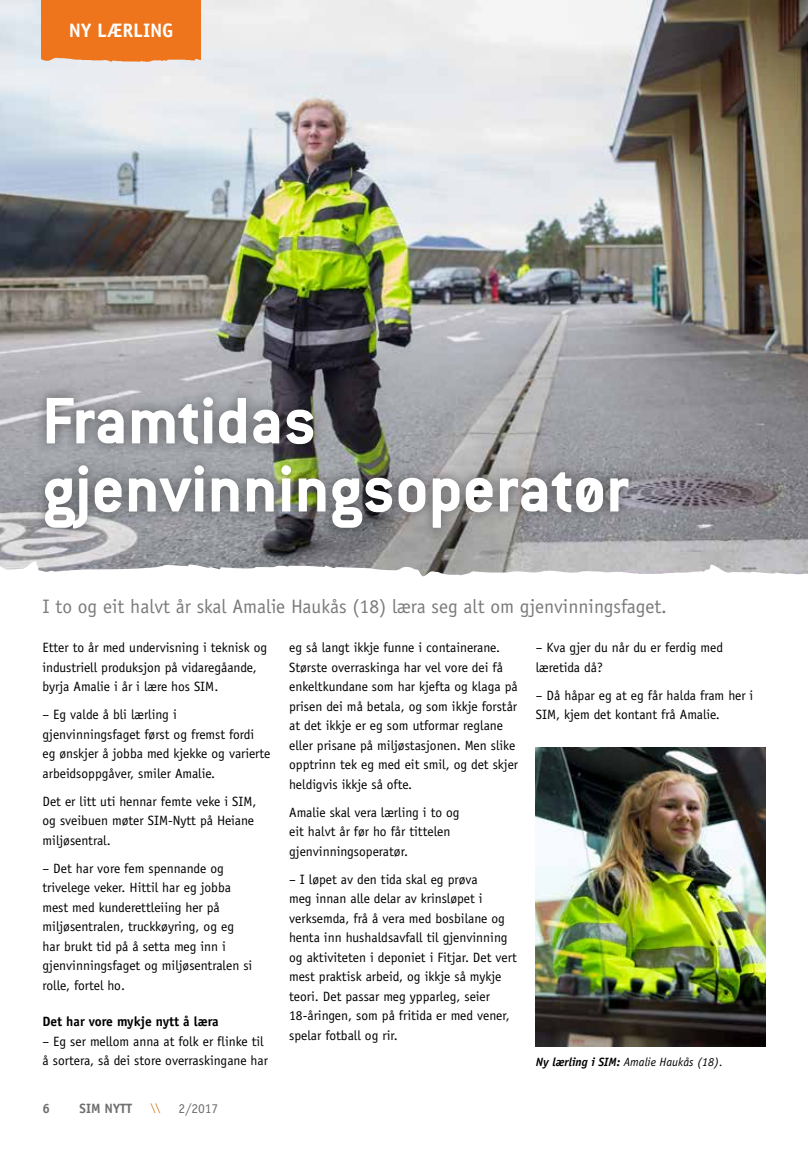
<style>
.page{position:relative;width:808px;height:1149px;background:#fff}
.page>*{position:absolute;margin:0;border:0;box-sizing:border-box;transform-origin:0 0}
.t1{font:700 72.15px/68.1px "Conduit ITC";color:#fff}
.t2{font:19.5px "Officina Sans";color:#7c7b7b}
.t3{font:700 19.5px "Officina Sans";color:#fff}
.t4{font:13.5px/19.5px "Officina Sans";color:#000}
.t5{font:700 13.5px "Officina Sans";color:#000}
.t6{font:700 13.5px "Officina Sans";color:#6f6f6f}
.t7{font:13.5px "Officina Sans";color:#6f6f6f}
.t8{font:italic 12px "Officina Sans";color:#000}
.t9{font:10.5px "Officina Sans";color:#d26f00}
.s1{font-weight:700}
</style>
<div class="page">
<img style="left:0;top:0;width:808px;height:559px">
<svg style="left:0;top:559px;width:808px;height:18px"></svg>
<div style="left:33px;top:385px;width:607px;height:155px;background:#000;opacity:.5"></div>
<img style="left:42px;top:0;width:158px;height:66px">
<img style="left:536px;top:747px;width:229px;height:299px">
<h2 class="t3" style="left:69px;top:18px;width:106px">NY LÆRLING</h2>
<h1 class="t1" style="left:42px;top:385px;width:588px">Framtidas gjenvinningsoperatør</h1>
<h2 class="t2" style="left:43px;top:594px;width:626px">I to og eit halvt år skal Amalie Haukås (18) læra seg alt om gjenvinningsfaget.</h2>
<p class="t4" style="left:43px;top:637px;width:226px">Etter to år med undervisning i teknisk og industriell produksjon på vidaregåande, byrja Amalie i år i lære hos SIM.</p>
<p class="t4" style="left:43px;top:704px;width:230px">– Eg valde å bli lærling i gjenvinningsfaget først og fremst fordi eg ønskjer å jobba med kjekke og varierte arbeidsoppgåver, smiler Amalie.</p>
<p class="t4" style="left:43px;top:791px;width:215px">Det er litt uti hennar femte veke i SIM, og sveibuen møter SIM-Nytt på Heiane miljøsentral.</p>
<p class="t4" style="left:43px;top:858px;width:211px">– Det har vore fem spennande og trivelege veker. Hittil har eg jobba mest med kunderettleiing her på miljøsentralen, truckkøyring, og eg har brukt tid på å setta meg inn i gjenvinningsfaget og miljøsentralen si rolle, fortel ho.</p>
<p class="t5" style="left:43px;top:1012px;width:178px">Det har vore mykje nytt å læra</p>
<p class="t4" style="left:43px;top:1031px;width:227px">– Eg ser mellom anna at folk er flinke til å sortera, så dei store overraskingane har</p>
<p class="t6" style="left:43px;top:1099px;width:9px">6</p>
<p class="t6" style="left:80px;top:1099px;width:54px">SIM NYTT</p>
<p class="t9" style="left:150px;top:1100px;width:11px">\\</p>
<p class="t7" style="left:179px;top:1099px;width:41px">2/2017</p>
<p class="t4" style="left:289px;top:637px;width:231px">eg så langt ikkje funne i containerane.<br>Største overraskinga har vel vore dei få enkeltkundane som har kjefta og klaga på prisen dei må betala, og som ikkje forstår at det ikkje er eg som utformar reglane eller prisane på miljøstasjonen. Men slike opptrinn tek eg med eit smil, og det skjer heldigvis ikkje så ofte.</p>
<p class="t4" style="left:289px;top:802px;width:172px">Amalie skal vera lærling i to og eit halvt år før ho får tittelen gjenvinningsoperatør.</p>
<p class="t4" style="left:289px;top:869px;width:229px">– I løpet av den tida skal eg prøva<br>meg innan alle delar av krinsløpet i verksemda, frå å vera med bosbilane og henta inn hushaldsavfall til gjenvinning og aktiviteten i deponiet i Fitjar. Det vert mest praktisk arbeid, og ikkje så mykje teori. Det passar meg ypparleg, seier 18-åringen, som på fritida er med vener, spelar fotball og rir.</p>
<p class="t4" style="left:536px;top:637px;width:189px">– Kva gjer du når du er ferdig med læretida då?</p>
<p class="t4" style="left:536px;top:685px;width:219px">– Då håpar eg at eg får halda fram her i<br>SIM, kjem det kontant frå Amalie.</p>
<p class="t8" style="left:536px;top:1054px;width:189px"><span class="s1">Ny lærling i SIM:</span> Amalie Haukås (18).</p>
</div>
